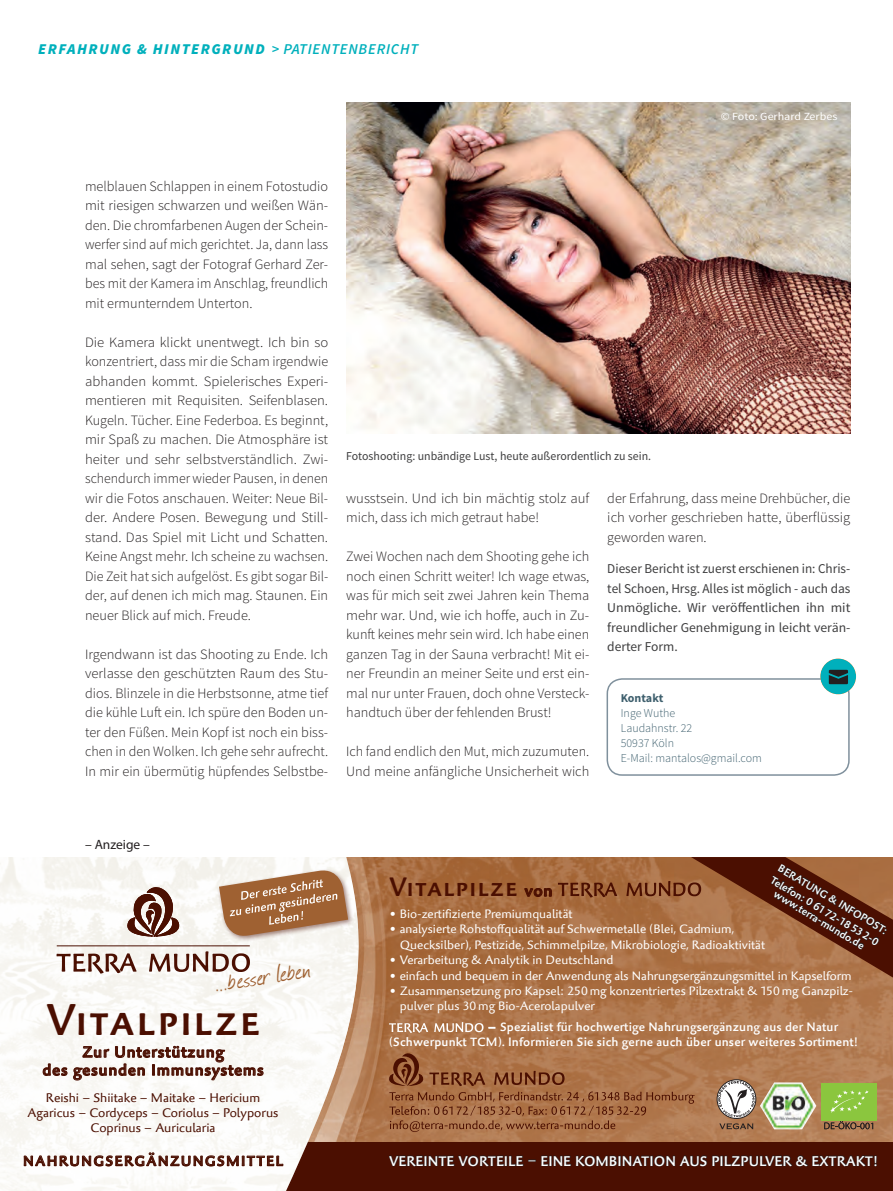
<style>
.page{position:relative;width:893px;height:1191px;background:#fff}
.page>*{position:absolute;margin:0;border:0;box-sizing:border-box;transform-origin:0 0}
.t1{font:500 45px "Palatino Sans Com";color:#4b0f01}
.t2{font:29.85px "Journal";color:#9f6132}
.t3{font:500 27px "Palatino Sans Com";color:#4b0f01}
.t4{font:500 15.75px/18px "Palatino Sans Com";letter-spacing:.05em;color:#4b0f01;text-align:center}
.t5{font:italic 900 15px "Source Sans Pro";letter-spacing:.1em;color:#00b0bc}
.t6{font:300 14.25px/19.5px "Source Sans Pro";color:#231f20;text-align:justify}
.t7{font:500 14.25px "Palatino Sans Com";color:#fff}
.t8{font:500 14.25px "Palatino Sans Com";letter-spacing:.1em;color:#4b0f01}
.t9{font:13.5px/19.5px "Source Sans Pro Regular 2";color:#3e3e3f;text-align:justify}
.t10{font:13.5px "Myriad Pro";color:#231f20}
.t11{font:12.75px/15px "Palatino Sans Com";color:#4b0f01;text-align:center}
.t12{font:12.3px/15.3px "Palatino Sans Com";color:#fff}
.t13{font:500 12.3px/15.3px "Palatino Sans Com";letter-spacing:.01em;color:#fff}
.t14{font:300 12px/15px "Source Sans Pro";color:#3f606e}
.t15{font:12px "Source Sans Pro Regular 2";color:#3e3e3f}
.t16{font:700 12px "Source Sans Pro";letter-spacing:-.005em;color:#3f606e}
.t17{font:500 10.95px/14.1px "Palatino Sans Com";color:#fff}
.t18{font:10.95px "Source Sans Pro";color:#fff;scale:1.1 1}
.s1{font-weight:600}
.s2{font-size:16.5px}
</style>
<div class="page">
<div style="left:607px;top:678px;width:243px;height:98px;border:2px solid #7f909c;border-radius:15px"></div>
<div style="left:820px;top:658px;width:36px;height:36px;background:#00b0bc;border-radius:50%"></div>
<svg style="left:829px;top:670px;width:19px;height:14px"></svg>
<img style="left:346px;top:102px;width:504px;height:331px">
<img style="left:382px;top:857px;width:511px;height:285px">
<div style="left:284px;top:1142px;width:609px;height:49px;background:#4b0f01"></div>
<svg style="left:360px;top:857px;width:22px;height:285px;background:#b47e56"></svg>
<img style="left:0;top:857px;width:360px;height:334px">
<div style="left:717px;top:1079px;width:39px;height:39px;border:1px solid #231f20;border-radius:50%"></div>
<svg style="left:718px;top:1081px;width:37px;height:36px"></svg>
<svg style="left:719px;top:1123px;width:34px;height:6px"></svg>
<svg style="left:43px;top:1063px;width:24px;height:12px"></svg>
<svg style="left:73px;top:1046px;width:190px;height:34px"></svg>
<svg style="left:389px;top:1155px;width:147px;height:11px"></svg>
<svg style="left:542px;top:1155px;width:335px;height:11px"></svg>
<svg style="left:525px;top:888px;width:27px;height:10px"></svg>
<svg style="left:389px;top:1022px;width:106px;height:11px"></svg>
<svg style="left:389px;top:1053px;width:306px;height:79px;background:#a46b44"></svg>
<hr style="left:57px;top:945px;width:193px;height:1px;background:#4b0f01">
<svg style="left:127px;top:887px;width:53px;height:52px"></svg>
<svg style="left:57px;top:951px;width:193px;height:22px"></svg>
<img style="left:763px;top:1082px;width:11px;height:19px">
<div style="left:821px;top:1083px;width:56px;height:37px;background:#8bc63e"></div>
<svg style="left:830px;top:1090px;width:39px;height:23px"></svg>
<svg style="left:824px;top:1121px;width:49px;height:8px"></svg>
<svg style="left:24px;top:1152px;width:259px;height:14px"></svg>
<div style="left:217px;top:868px;width:138px;height:74px;background:#4b0f01;opacity:.5"></div>
<svg style="left:219px;top:867px;width:129px;height:71px;background:#bd9577"></svg>
<svg style="left:558px;top:857px;width:335px;height:129px;background:#955c38"></svg>
<p class="t5" style="left:38px;top:39px;width:263px">ERFAHRUNG &amp; HINTERGRUND <span class="s1">&gt; PATIENTENBERICHT</span></p>
<p class="t18" style="left:721px;top:110px;width:107px">© Foto: Gerhard Zerbes</p>
<p class="t6" style="left:85px;top:176px;width:245px">melblauen Schlappen in einem Fotostudio mit riesigen schwarzen und weißen Wän&shy;den. Die chromfarbenen Augen der Schein&shy;werfer sind auf mich gerichtet. Ja, dann lass mal sehen, sagt der Fotograf Gerhard Zer&shy;bes mit der Kamera im Anschlag, freundlich mit ermunterndem Unterton.</p>
<p class="t6" style="left:85px;top:332px;width:245px">Die Kamera klickt unentwegt. Ich bin so konzentriert, dass mir die Scham irgendwie abhanden kommt. Spielerisches Experi&shy;mentieren mit Requisiten. Seifenblasen.<br>Kugeln. Tücher. Eine Federboa. Es beginnt, mir Spaß zu machen. Die Atmosphäre ist heiter und sehr selbstverständlich. Zwi&shy;schendurch immer wieder Pausen, in denen wir die Fotos anschauen. Weiter: Neue Bil&shy;der. Andere Posen. Bewegung und Still&shy;stand. Das Spiel mit Licht und Schatten.<br>Keine Angst mehr. Ich scheine zu wachsen.<br>Die Zeit hat sich aufgelöst. Es gibt sogar Bil&shy;der, auf denen ich mich mag. Staunen. Ein neuer Blick auf mich. Freude.</p>
<p class="t6" style="left:85px;top:644px;width:245px">Irgendwann ist das Shooting zu Ende. Ich verlasse den geschützten Raum des Stu&shy;dios. Blinzele in die Herbstsonne, atme tief die kühle Luft ein. Ich spüre den Boden un&shy;ter den Füßen. Mein Kopf ist noch ein biss&shy;chen in den Wolken. Ich gehe sehr aufrecht.<br>In mir ein übermütig hüpfendes Selbstbe-</p>
<p class="t15" style="left:346px;top:449px;width:306px">Fotoshooting: unbändige Lust, heute außerordentlich zu sein.</p>
<p class="t6" style="left:346px;top:488px;width:245px">wusstsein. Und ich bin mächtig stolz auf mich, dass ich mich getraut habe!</p>
<p class="t6" style="left:346px;top:547px;width:245px">Zwei Wochen nach dem Shooting gehe ich noch einen Schritt weiter! Ich wage etwas, was für mich seit zwei Jahren kein Thema mehr war. Und, wie ich hoffe, auch in Zu&shy;kunft keines mehr sein wird. Ich habe einen ganzen Tag in der Sauna verbracht! Mit ei&shy;ner Freundin an meiner Seite und erst ein&shy;mal nur unter Frauen, doch ohne Versteck&shy;handtuch über der fehlenden Brust!</p>
<p class="t6" style="left:346px;top:742px;width:245px">Ich fand endlich den Mut, mich zuzumuten.<br>Und meine anfängliche Unsicherheit wich</p>
<p class="t6" style="left:607px;top:488px;width:245px">der Erfahrung, dass meine Drehbücher, die ich vorher geschrieben hatte, überflüssig geworden waren.</p>
<p class="t9" style="left:607px;top:559px;width:245px">Dieser Bericht ist zuerst erschienen in: Chris&shy;tel Schoen, Hrsg. Alles ist möglich - auch das Unmögliche. Wir veröffentlichen ihn mit freundlicher Genehmigung in leicht verän&shy;derter Form.</p>
<p class="t16" style="left:621px;top:690px;width:44px">Kontakt</p>
<p class="t14" style="left:621px;top:705px;width:143px">Inge Wuthe<br>Laudahnstr. 22<br>50937 Köln<br>E-Mail: mantalos@gmail.com</p>
<p class="t10" style="left:85px;top:836px;width:66px">– Anzeige –</p>
<h2 class="t2" style="left:212px;top:963px;width:98px;rotate:-9deg">...besser leben</h2>
<h1 class="t1" style="left:46px;top:991px;width:215px">Vitalpilze</h1>
<p class="t4" style="left:42px;top:1043px;width:223px">Zur Unterstützung<br>des gesunden Immunsystems</p>
<p class="t11" style="left:28px;top:1090px;width:252px">Reishi – Shiitake – Maitake – Hericium<br>Agaricus – Cordyceps – Coriolus – Polyporus<br>Coprinus – Auricularia</p>
<p class="t8" style="left:23px;top:1152px;width:262px">NAHRUNGSERGÄNZUNGSMITTEL</p>
<p class="t17" style="left:782px;top:860px;width:128px;rotate:31deg">BERATUNG &amp; INFOPOST:<br>Telefon: 0 6172-18 53 2-0</p>
<h3 class="t3" style="left:389px;top:870px;width:165px">Vitalpilze <span class="s2">von</span></h3>
<p class="t12" style="left:389px;top:906px;width:185px">• Bio-zertifizierte Premiumqualität</p>
<p class="t12" style="left:400px;top:921px;width:367px;text-indent:-11px">• analysierte Rohstoffqualität auf Schwermetalle (Blei, Cadmium,<br>Quecksilber), Pestizide, Schimmelpilze, Mikrobiologie, Radioaktivität</p>
<p class="t12" style="left:389px;top:952px;width:226px">• Verarbeitung &amp; Analytik in Deutschland</p>
<p class="t12" style="left:389px;top:968px;width:464px">• einfach und bequem in der Anwendung als Nahrungsergänzungsmittel in Kapselform</p>
<p class="t12" style="left:400px;top:983px;width:455px;text-indent:-11px">• Zusammensetzung pro Kapsel: 250 mg konzentriertes Pilzextrakt &amp; 150 mg Ganzpilz&shy;pulver plus 30 mg Bio-Acerolapulver</p>
<p class="t13" style="left:389px;top:1019px;width:471px;text-indent:99px">– Spezialist für hochwertige Nahrungsergänzung aus der Natur (Schwerpunkt TCM). Informieren Sie sich gerne auch über unser weiteres Sortiment!</p>
<p class="t17" style="left:778px;top:887px;width:105px;rotate:31deg">www.terra-mundo.de</p>
<p class="t7" style="left:389px;top:1152px;width:490px">VEREINTE VORTEILE – EINE KOMBINATION AUS PILZPULVER &amp; EXTRAKT!</p>
</div>
